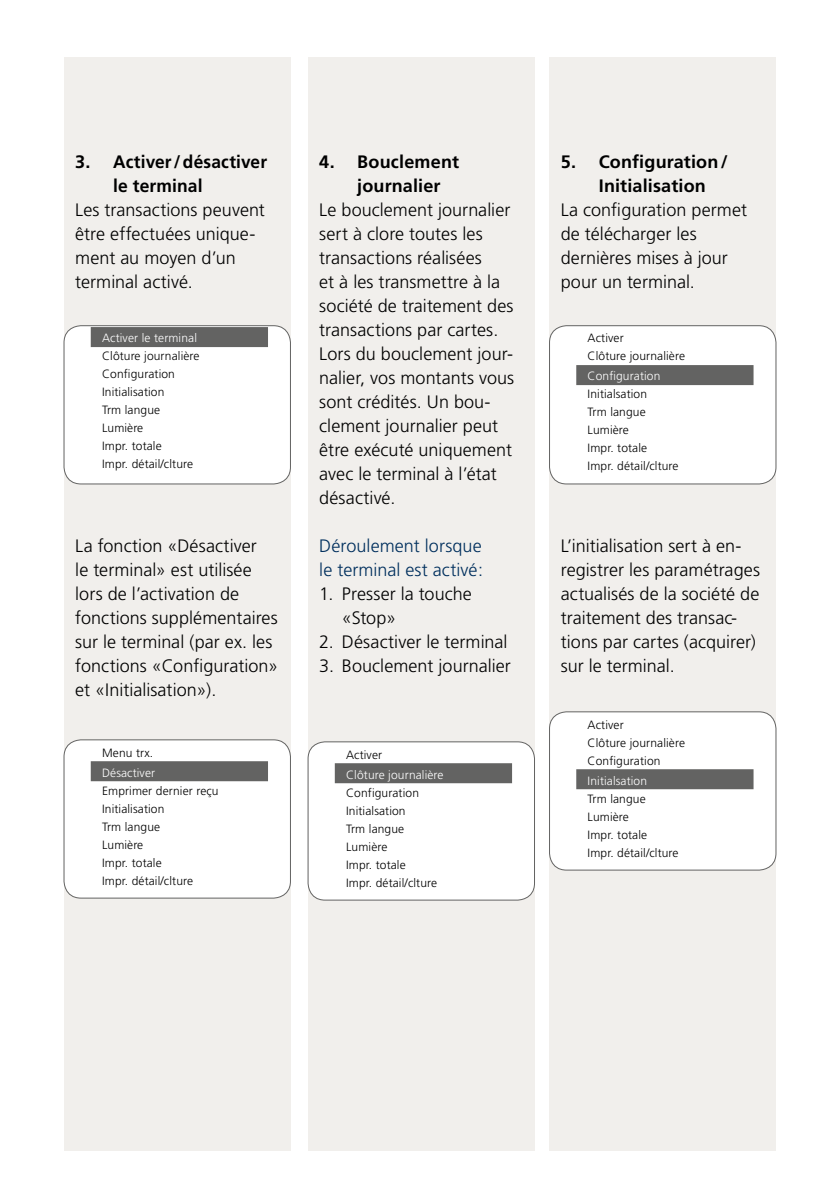
<style>
.page{position:relative;width:840px;height:1191px;background:#fff}
.page>*{position:absolute;margin:0;border:0;box-sizing:border-box;transform-origin:0 0}
.t1{font:300 18px/24px "Frutiger";letter-spacing:.005em;color:#000}
.t2{font:700 18px/24px "Frutiger";letter-spacing:.01em;color:#000}
.t3{font:300 18px/24px "Frutiger";letter-spacing:.005em;color:#002f5d}
.t4{font:300 12px/18px "Frutiger";letter-spacing:.01em;color:#000}
.t5{font:300 12px "Frutiger";letter-spacing:.01em;color:#fff}
</style>
<div class="page">
<div style="left:308px;top:57px;width:226px;height:1093px;background:#f1efec"></div>
<div style="left:549px;top:57px;width:226px;height:1093px;background:#f1efec"></div>
<div style="left:64px;top:57px;width:226px;height:1093px;background:#f1efec"></div>
<div style="left:64px;top:326px;width:226px;height:158px;background:#fff;border-radius:17px"></div>
<div style="left:64px;top:325px;width:226px;height:159px;border:1px solid #636362;border-radius:17px"></div>
<div style="left:91px;top:327px;width:177px;height:20px;background:#636362"></div>
<div style="left:308px;top:742px;width:226px;height:158px;background:#fff;border-radius:17px"></div>
<div style="left:307px;top:741px;width:227px;height:159px;border:1px solid #636362;border-radius:17px"></div>
<div style="left:334px;top:763px;width:178px;height:20px;background:#636362"></div>
<div style="left:549px;top:712px;width:226px;height:158px;background:#fff;border-radius:17px"></div>
<div style="left:549px;top:711px;width:226px;height:159px;border:1px solid #636362;border-radius:17px"></div>
<div style="left:576px;top:769px;width:177px;height:20px;background:#636362"></div>
<div style="left:549px;top:326px;width:226px;height:158px;background:#fff;border-radius:17px"></div>
<div style="left:549px;top:325px;width:226px;height:159px;border:1px solid #636362;border-radius:17px"></div>
<div style="left:576px;top:365px;width:177px;height:20px;background:#636362"></div>
<div style="left:64px;top:740px;width:226px;height:158px;background:#fff;border-radius:17px"></div>
<div style="left:64px;top:739px;width:226px;height:159px;border:1px solid #636362;border-radius:17px"></div>
<div style="left:91px;top:761px;width:177px;height:20px;background:#636362"></div>
<p class="t2" style="left:113px;top:150px;width:155px;text-indent:-38px">3. Activer/désactiver le terminal</p>
<p class="t1" style="left:75px;top:198px;width:191px">Les transactions peuvent être effectuées unique&shy;ment au moyen d’un terminal activé.</p>
<p class="t5" style="left:102px;top:331px;width:96px">Activer le terminal</p>
<p class="t4" style="left:102px;top:347px;width:99px">Clôture journalière<br>Configuration<br>Initialisation<br>Trm langue<br>Lumière<br>Impr. totale<br>Impr. détail/clture</p>
<p class="t1" style="left:75px;top:534px;width:204px">La fonction «Désactiver<br>le terminal» est utilisée lors de l’activation de fonctions supplémentaires sur le terminal (par ex. les fonctions «Configuration» et «Initialisation»).</p>
<p class="t4" style="left:102px;top:743px;width:52px">Menu trx.</p>
<p class="t5" style="left:102px;top:765px;width:55px">Désactiver</p>
<p class="t4" style="left:102px;top:781px;width:118px">Emprimer dernier reçu<br>Initialisation<br>Trm langue<br>Lumière<br>Impr. totale<br>Impr. détail/clture</p>
<p class="t2" style="left:357px;top:150px;width:103px;text-indent:-38px">4. Bouclement journalier</p>
<p class="t1" style="left:319px;top:198px;width:196px">Le bouclement journalier sert à clore toutes les transactions réalisées<br>et à les transmettre à la société de traitement des transactions par cartes.<br>Lors du bouclement jour&shy;nalier, vos montants vous sont crédités. Un bou&shy;clement journalier peut être exécuté uniquement avec le terminal à l’état désactivé.</p>
<p class="t3" style="left:319px;top:534px;width:165px">Déroulement lorsque le terminal est activé:</p>
<p class="t1" style="left:342px;top:582px;width:131px;text-indent:-23px">1. Presser la touche «Stop»</p>
<p class="t1" style="left:319px;top:630px;width:190px">2. Désactiver le terminal</p>
<p class="t1" style="left:319px;top:654px;width:193px">3. Bouclement journalier</p>
<p class="t4" style="left:346px;top:745px;width:38px">Activer</p>
<p class="t5" style="left:346px;top:767px;width:99px">Clôture journalière</p>
<p class="t4" style="left:346px;top:783px;width:92px">Configuration<br>Initialsation<br>Trm langue<br>Lumière<br>Impr. totale<br>Impr. détail/clture</p>
<p class="t2" style="left:598px;top:150px;width:130px;text-indent:-38px">5. Configuration/<br>Initialisation</p>
<p class="t1" style="left:560px;top:198px;width:188px">La configuration permet de télécharger les dernières mises à jour pour un terminal.</p>
<p class="t4" style="left:587px;top:329px;width:99px">Activer<br>Clôture journalière</p>
<p class="t5" style="left:587px;top:369px;width:74px">Configuration</p>
<p class="t4" style="left:587px;top:385px;width:92px">Initialsation<br>Trm langue<br>Lumière<br>Impr. totale<br>Impr. détail/clture</p>
<p class="t1" style="left:560px;top:534px;width:201px">L’initialisation sert à en&shy;registrer les paramétrages actualisés de la société de traitement des transac&shy;tions par cartes (acquirer) sur le terminal.</p>
<p class="t4" style="left:587px;top:715px;width:99px">Activer<br>Clôture journalière<br>Configuration</p>
<p class="t5" style="left:587px;top:773px;width:61px">Initialsation</p>
<p class="t4" style="left:587px;top:789px;width:92px">Trm langue<br>Lumière<br>Impr. totale<br>Impr. détail/clture</p>
</div>
